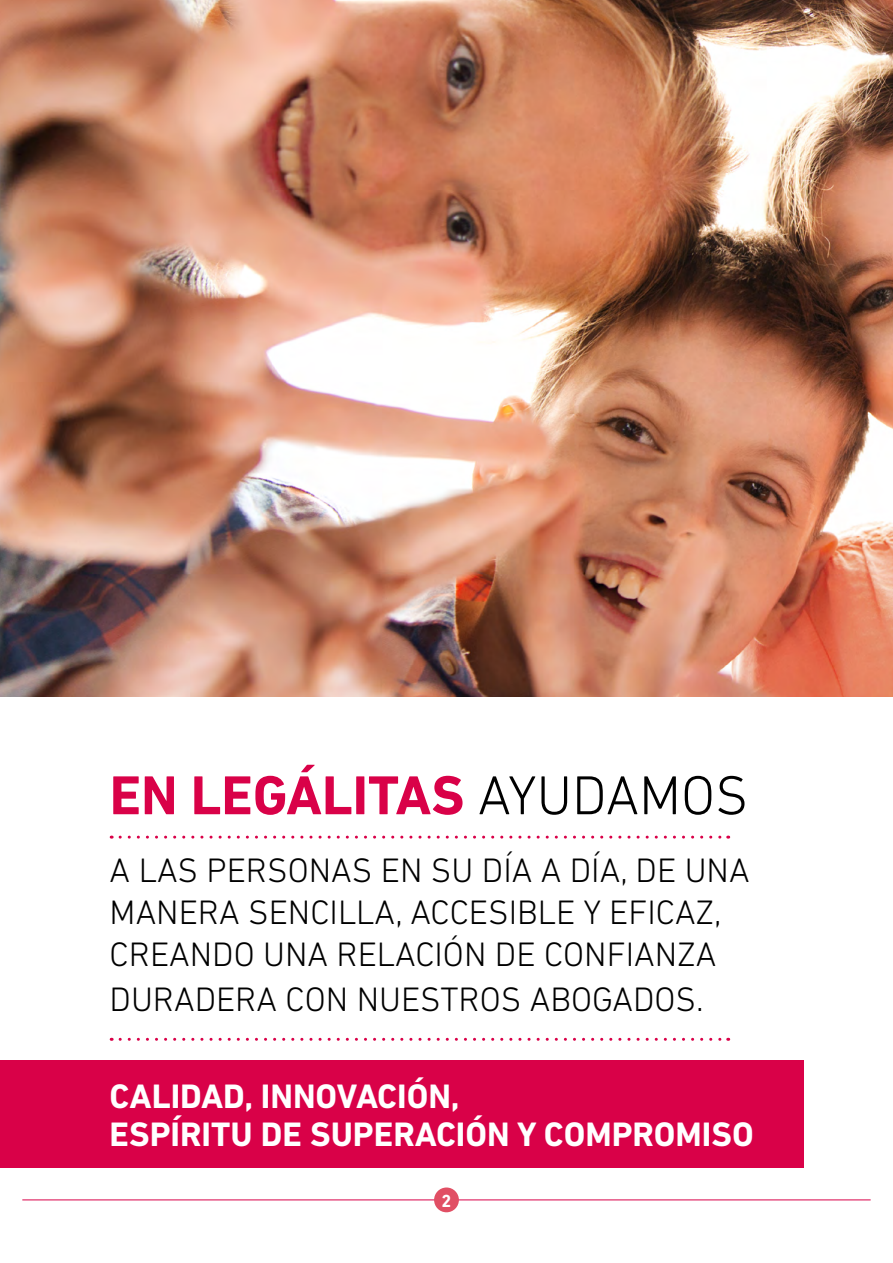
<style>
.page{position:relative;width:893px;height:1263px;background:#fff}
.page>*{position:absolute;margin:0;border:0;box-sizing:border-box;transform-origin:0 0}
.t1{font:700 55.65px "DIN Next LT Pro";color:#d90148}
.t2{font:300 34.5px/42px "DIN Next LT Pro";color:#000}
.t3{font:700 34.5px/37.5px "DIN Next LT Pro";color:#fff}
.t4{font:700 17.85px "DIN Next LT Pro";color:#fff}
.s1{font-weight:300;color:#000}
</style>
<div class="page">
<div style="left:0;top:1060px;width:804px;height:107px;background:#d90148"></div>
<img style="left:0;top:0;width:893px;height:696px">
<svg style="left:120px;top:1038px;width:609px;height:3px"></svg>
<svg style="left:120px;top:836px;width:609px;height:3px"></svg>
<hr style="left:22px;top:1200px;width:849px;height:1px;background:#d90148">
<div style="left:436px;top:1190px;width:21px;height:20px;background:#e14f64;border-radius:50%"></div>
<div style="left:434px;top:1187px;width:25px;height:25px;border:4px solid #e14f64;border-radius:50%"></div>
<h1 class="t1" style="left:110px;top:763px;width:640px">EN LEGÁLITAS <span class="s1">AYUDAMOS</span></h1>
<p class="t2" style="left:110px;top:849px;width:641px">A LAS PERSONAS EN SU DÍA A DÍA, DE UNA<br>MANERA SENCILLA, ACCESIBLE Y EFICAZ,<br>CREANDO UNA RELACIÓN DE CONFIANZA</p>
<p class="t2" style="left:110px;top:978px;width:596px">DURADERA CON NUESTROS ABOGADOS.</p>
<p class="t3" style="left:110px;top:1078px;width:645px">CALIDAD, INNOVACIÓN,<br>ESPÍRITU DE SUPERACIÓN Y COMPROMISO</p>
<p class="t4" style="left:442px;top:1190px;width:11px">2</p>
</div>
